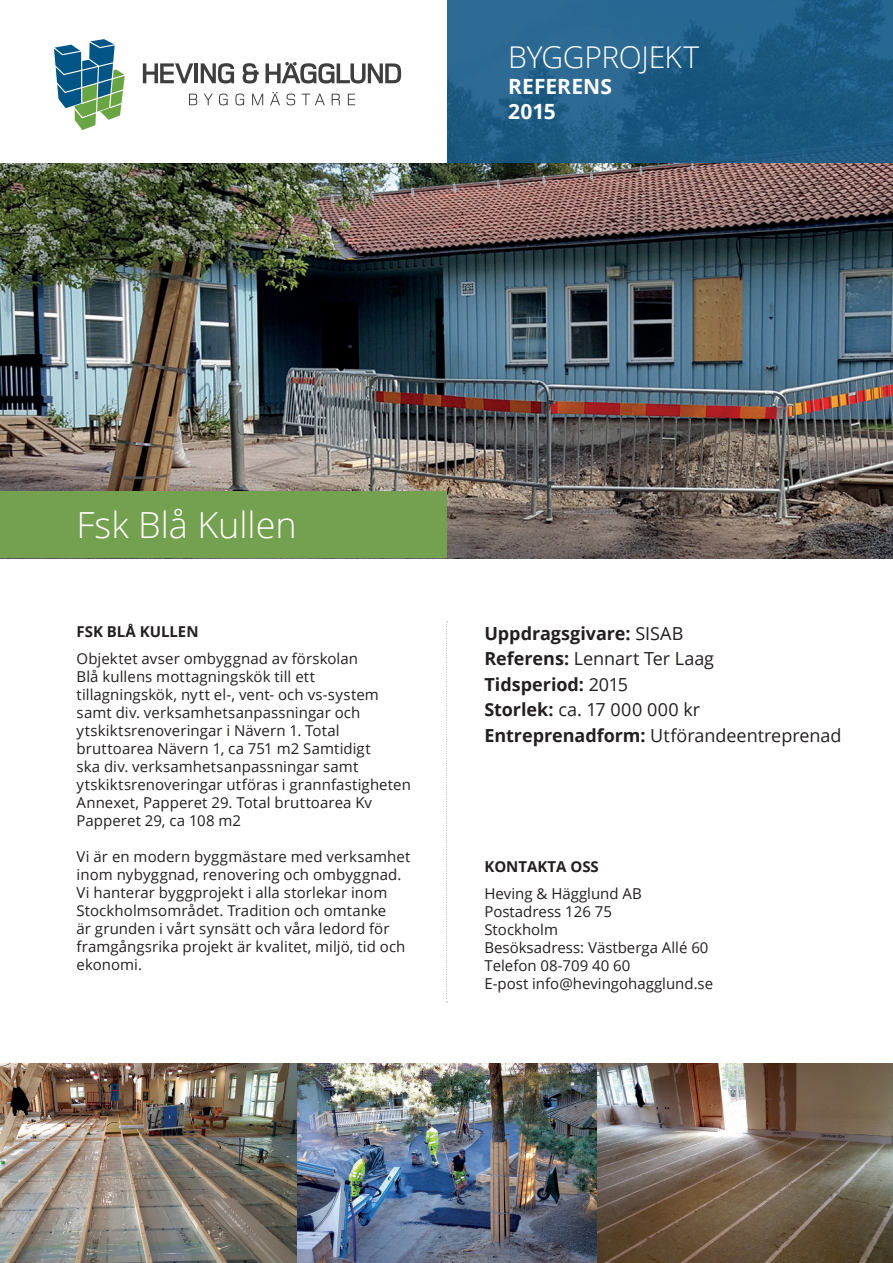
<style>
.page{position:relative;width:893px;height:1263px;background:#fff}
.page>*{position:absolute;margin:0;border:0;box-sizing:border-box;transform-origin:0 0}
.t1{font:300 36px "Open Sans";color:#fff}
.t2{font:300 30px "Open Sans";letter-spacing:-.01em;color:#fff}
.t3{font:700 21px "Open Sans";letter-spacing:.005em;color:#fff}
.t4{font:18px "Open Sans";letter-spacing:-.005em;color:#231f20}
.t5{font:700 18px "Open Sans";color:#231f20}
.t6{font:18px "Open Sans";letter-spacing:.02em;color:#231f20}
.t7{font:15px/18px "Open Sans";letter-spacing:.005em;color:#231f20}
.t8{font:700 15px "Open Sans";color:#231f20}
.s1{font-weight:400}
.s2{font-weight:700}
</style>
<div class="page">
<img style="left:0;top:163px;width:893px;height:395px">
<div style="left:0;top:492px;width:446px;height:66px;background:#73a14f"></div>
<svg style="left:447px;top:0;width:446px;height:163px;background:#205e87"></svg>
<svg style="left:54px;top:39px;width:71px;height:91px"></svg>
<svg style="left:143px;top:63px;width:50px;height:20px"></svg>
<hr style="left:195px;top:63px;width:3px;height:20px;background:#3e3e3f">
<svg style="left:201px;top:63px;width:33px;height:21px"></svg>
<svg style="left:243px;top:63px;width:16px;height:21px"></svg>
<svg style="left:266px;top:62px;width:135px;height:22px"></svg>
<svg style="left:189px;top:93px;width:8px;height:12px"></svg>
<svg style="left:204px;top:94px;width:9px;height:11px"></svg>
<svg style="left:219px;top:94px;width:9px;height:11px"></svg>
<svg style="left:235px;top:94px;width:9px;height:11px"></svg>
<svg style="left:252px;top:94px;width:11px;height:11px"></svg>
<svg style="left:270px;top:92px;width:10px;height:13px"></svg>
<svg style="left:287px;top:94px;width:8px;height:11px"></svg>
<svg style="left:302px;top:94px;width:23px;height:11px"></svg>
<svg style="left:332px;top:94px;width:8px;height:11px"></svg>
<svg style="left:348px;top:94px;width:7px;height:11px"></svg>
<svg style="left:446px;top:621px;width:1px;height:381px"></svg>
<img style="left:0;top:1063px;width:893px;height:200px">
<p class="t2" style="left:508px;top:37px;width:193px">BYGGPROJEKT</p>
<p class="t3" style="left:508px;top:71px;width:105px">REFERENS</p>
<p class="t3" style="left:508px;top:96px;width:49px">2015</p>
<p class="t1" style="left:77px;top:500px;width:222px">Fsk Blå Kullen</p>
<p class="t8" style="left:77px;top:620px;width:124px">FSK BLÅ KULLEN</p>
<p class="t7" style="left:77px;top:649px;width:336px">Objektet avser ombyggnad av förskolan<br>Blå kullens mottagningskök till ett tillagningskök, nytt el-, vent- och vs-system samt div. verksamhetsanpassningar och ytskiktsrenoveringar i Nävern 1. Total bruttoarea Nävern 1, ca 751 m2 Samtidigt<br>ska div. verksamhetsanpassningar samt ytskiktsrenoveringar utföras i grannfastigheten Annexet, Papperet 29. Total bruttoarea Kv Papperet 29, ca 108 m2</p>
<p class="t7" style="left:77px;top:847px;width:335px">Vi är en modern byggmästare med verksamhet inom nybyggnad, renovering och ombyggnad.<br>Vi hanterar byggprojekt i alla storlekar inom Stockholmsområdet. Tradition och omtanke<br>är grunden i vårt synsätt och våra ledord för framgångsrika projekt är kvalitet, miljö, tid och ekonomi.</p>
<p class="t5" style="left:484px;top:621px;width:201px">Uppdragsgivare: <span class="s1">SISAB</span></p>
<p class="t4" style="left:484px;top:647px;width:231px"><span class="s2">Referens:</span> Lennart Ter Laag</p>
<p class="t5" style="left:484px;top:672px;width:145px">Tidsperiod: <span class="s1">2015</span></p>
<p class="t6" style="left:484px;top:698px;width:217px"><span class="s2">Storlek:</span> ca. 17 000 000 kr</p>
<p class="t4" style="left:484px;top:723px;width:359px"><span class="s2">Entreprenadform:</span> Utförandeentreprenad</p>
<p class="t8" style="left:484px;top:856px;width:116px">KONTAKTA OSS</p>
<p class="t7" style="left:484px;top:884px;width:159px">Heving &amp; Hägglund AB</p>
<p class="t7" style="left:484px;top:902px;width:129px">Postadress 126 75</p>
<p class="t7" style="left:484px;top:920px;width:75px">Stockholm</p>
<p class="t7" style="left:484px;top:938px;width:226px">Besöksadress: Västberga Allé 60</p>
<p class="t7" style="left:484px;top:956px;width:148px">Telefon 08-709 40 60</p>
<p class="t7" style="left:484px;top:974px;width:230px">E-post info@hevingohagglund.se</p>
</div>
